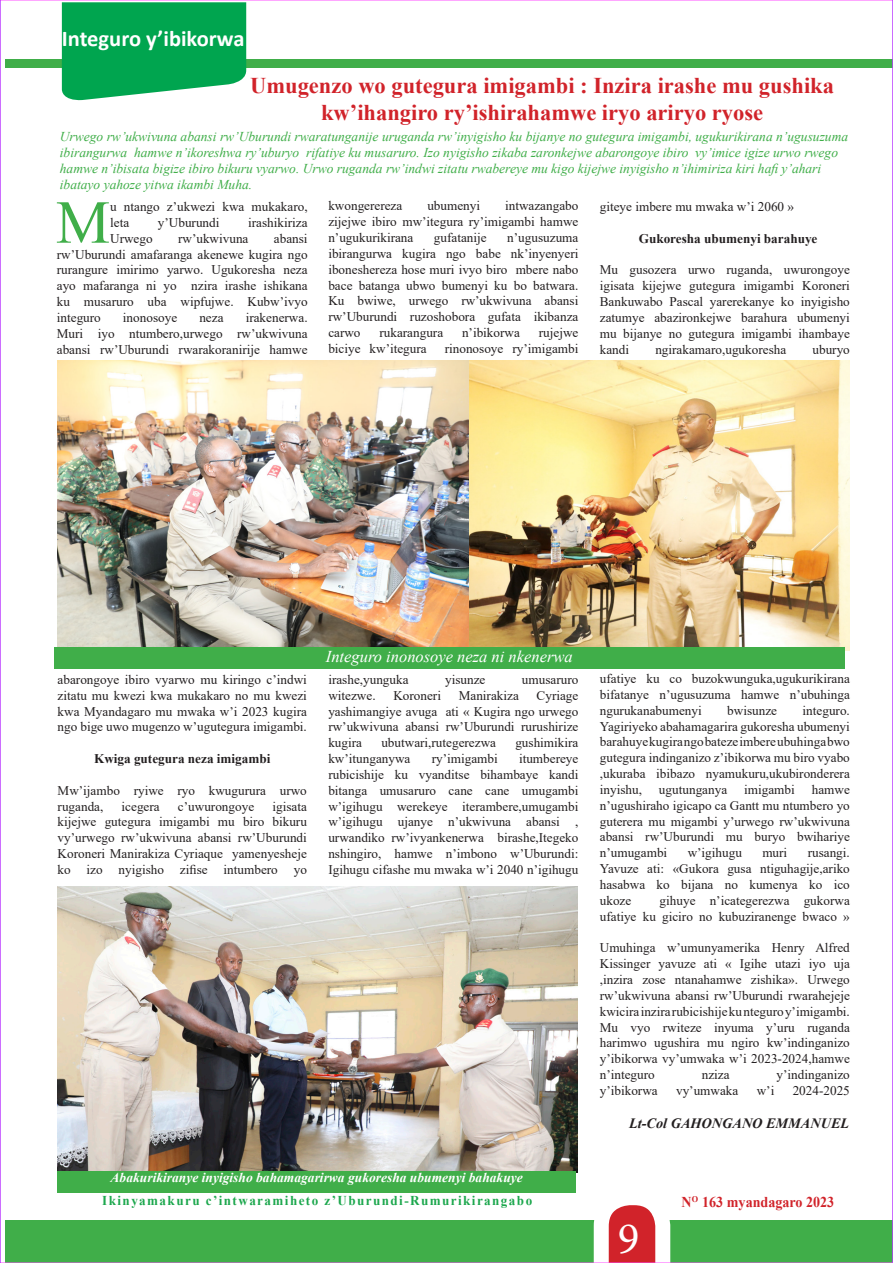
<style>
.page{position:relative;width:893px;height:1263px;background:#fff}
.page>*{position:absolute;margin:0;border:0;box-sizing:border-box;transform-origin:0 0}
.t1{font:61.05px "Times New Roman";color:#40ae49}
.t2{font:45px "Minion Pro";color:#fff}
.t3{font:700 22.5px/27px "Times New Roman";color:#d1232a;text-align:center}
.t4{font:700 22.5px "Calibri";color:#fff}
.t5{font:italic 16.5px "Times New Roman";color:#fff}
.t6{font:700 15px "Times New Roman";color:#d1232a;scale:.94 1}
.t7{font:italic 700 14.25px "Times New Roman";color:#231f20}
.t8{font:italic 13.5px/16.2px "Times New Roman";color:#40ae49}
.t9{font:italic 700 13.5px "Times New Roman";color:#fff}
.t10{font:700 13.5px "Times New Roman";letter-spacing:.11em;color:#1ca74d}
.t11{font:13.2px/15.9px "Times New Roman";color:#231f20;text-align:justify}
.t12{font:700 13.2px "Times New Roman";color:#231f20}
</style>
<div class="page">
<div style="left:6px;top:1220px;width:887px;height:43px;background:#40ae49"></div>
<div style="left:5px;top:59px;width:888px;height:9px;background:#40ae49"></div>
<svg style="left:62px;top:2px;width:184px;height:99px;background:#18ad5f"></svg>
<img style="left:58px;top:360px;width:791px;height:291px">
<img style="left:58px;top:886px;width:520px;height:286px">
<div style="left:57px;top:1171px;width:519px;height:21px;background:#40ae49"></div>
<div style="left:54px;top:648px;width:791px;height:21px;background:#40ae49"></div>
<svg style="left:593px;top:1205px;width:78px;height:56px;background:#e28386"></svg>
<hr style="left:0;top:0;width:1px;height:1263px;background:#93f">
<hr style="left:892px;top:0;width:1px;height:1263px;background:#93f">
<p class="t4" style="left:62px;top:23px;width:184px">Integuro y’ibikorwa</p>
<p class="t3" style="left:250px;top:72px;width:585px">Umugenzo wo gutegura imigambi : Inzira irashe mu gushika kw’ihangiro ry’ishirahamwe iryo ariryo ryose</p>
<p class="t8" style="left:60px;top:128px;width:790px">Urwego rw’ukwivuna abansi rw’Uburundi rwaratunganije uruganda rw’inyigisho ku bijanye no gutegura imigambi, ugukurikirana n’ugusuzuma ibirangurwa hamwe n’ikoreshwa ry’uburyo rifatiye ku musaruro. Izo nyigisho zikaba zaronkejwe abarongoye ibiro vy’imice igize urwo rwego hamwe n’ibisata bigize ibiro bikuru vyarwo. Urwo ruganda rw’indwi zitatu rwabereye mu kigo kijejwe inyigisho n’ihimiriza kiri hafi y’ahari ibatayo yahoze yitwa ikambi Muha.</p>
<p class="t1" style="left:56px;top:179px;width:56px">M</p>
<p class="t11" style="left:110px;top:198px;width:199px">u ntango z’ukwezi kwa mukakaro, leta</p>
<p class="t11" style="left:328px;top:198px;width:252px;text-indent:177px">intwazangabo zijejwe ibiro mw’itegura ry’imigambi hamwe n’ugukurikirana</p>
<p class="t11" style="left:328px;top:198px;width:76px">kwongerereza</p>
<p class="t11" style="left:427px;top:198px;width:54px">ubumenyi</p>
<p class="t11" style="left:600px;top:198px;width:196px">giteye imbere mu mwaka w’i 2060 »</p>
<p class="t12" style="left:639px;top:229px;width:180px">Gukoresha ubumenyi barahuye</p>
<p class="t11" style="left:600px;top:262px;width:252px">Mu gusozera urwo ruganda, uwurongoye igisata kijejwe gutegura imigambi Koroneri Bankuwabo Pascal yarerekanye ko inyigisho zatumye abazironkejwe barahura ubumenyi mu bijanye no gutegura imigambi ihambaye kandi</p>
<p class="t11" style="left:158px;top:214px;width:63px">y’Uburundi</p>
<p class="t11" style="left:248px;top:214px;width:61px">irashikiriza</p>
<p class="t11" style="left:434px;top:229px;width:54px">gufatanije</p>
<p class="t11" style="left:328px;top:229px;width:252px;text-indent:179px">n’ugusuzuma ibirangurwa kugira ngo babe nk’inyenyeri iboneshereza hose muri ivyo biro mbere nabo bace batanga ubwo bumenyi ku bo batwara.<br>Ku bwiwe, urwego rw’ukwivuna abansi rw’Uburundi ruzoshobora gufata ikibanza carwo</p>
<p class="t11" style="left:57px;top:230px;width:252px;text-indent:217px">abansi rw’Uburundi amafaranga akenewe kugira ngo rurangure imirimo yarwo. Ugukoresha neza ayo mafaranga ni yo nzira irashe ishikana ku musaruro uba wipfujwe. Kubw’ivyo integuro</p>
<p class="t11" style="left:110px;top:230px;width:44px">Urwego</p>
<p class="t11" style="left:178px;top:230px;width:72px">rw’ukwivuna</p>
<p class="t11" style="left:57px;top:309px;width:252px;text-indent:189px">irakenerwa.<br>Muri iyo ntumbero,urwego rw’ukwivuna abansi rw’Uburundi rwarakoranirije hamwe</p>
<p class="t11" style="left:123px;top:309px;width:56px">inonosoye</p>
<p class="t11" style="left:199px;top:309px;width:26px">neza</p>
<p class="t11" style="left:379px;top:324px;width:65px">rukarangura</p>
<p class="t11" style="left:462px;top:324px;width:59px">n’ibikorwa</p>
<p class="t11" style="left:539px;top:324px;width:41px">rujejwe</p>
<p class="t11" style="left:328px;top:340px;width:100px">biciye kw’itegura</p>
<p class="t11" style="left:445px;top:340px;width:135px">rinonosoye ry’imigambi</p>
<p class="t11" style="left:655px;top:341px;width:132px">ngirakamaro,ugukoresha</p>
<p class="t11" style="left:812px;top:341px;width:39px">uburyo</p>
<p class="t11" style="left:58px;top:671px;width:251px">abarongoye ibiro vyarwo mu kiringo c’indwi zitatu mu kwezi kwa mukakaro no mu kwezi kwa Myandagaro mu mwaka w’i 2023 kugira ngo bige uwo mugenzo w’ugutegura imigambi.</p>
<p class="t12" style="left:94px;top:749px;width:178px">Kwiga gutegura neza imigambi</p>
<p class="t11" style="left:58px;top:782px;width:251px">Mw’ijambo ryiwe ryo kwugurura urwo ruganda,</p>
<p class="t11" style="left:58px;top:798px;width:251px;text-indent:215px">igisata kijejwe gutegura imigambi mu biro bikuru vy’urwego rw’ukwivuna abansi rw’Uburundi Koroneri Manirakiza Cyriaque yamenyesheje ko izo nyigisho zifise intumbero yo</p>
<p class="t11" style="left:122px;top:798px;width:40px">icegera</p>
<p class="t11" style="left:178px;top:798px;width:78px">c’uwurongoye</p>
<p class="t5" style="left:326px;top:645px;width:248px">Integuro inonosoye neza ni nkenerwa</p>
<p class="t11" style="left:328px;top:671px;width:82px">irashe,yunguka</p>
<p class="t11" style="left:445px;top:671px;width:42px">yisunze</p>
<p class="t11" style="left:522px;top:671px;width:58px">umusaruro</p>
<p class="t11" style="left:328px;top:687px;width:49px">witezwe.</p>
<p class="t11" style="left:393px;top:687px;width:49px">Koroneri</p>
<p class="t11" style="left:459px;top:687px;width:62px">Manirakiza</p>
<p class="t11" style="left:328px;top:687px;width:252px;text-indent:208px">Cyriage yashimangiye avuga ati « Kugira ngo urwego rw’ukwivuna abansi rw’Uburundi rurushirize kugira</p>
<p class="t11" style="left:381px;top:734px;width:116px">ubutwari,rutegerezwa</p>
<p class="t11" style="left:515px;top:734px;width:65px">gushimikira</p>
<p class="t11" style="left:328px;top:750px;width:84px">kw’itunganywa</p>
<p class="t11" style="left:432px;top:750px;width:68px">ry’imigambi</p>
<p class="t11" style="left:328px;top:750px;width:252px;text-indent:191px">itumbereye rubicishije ku vyanditse bihambaye kandi bitanga umusaruro cane cane umugambi w’igihugu werekeye iterambere,umugambi w’igihugu ujanye n’ukwivuna abansi , urwandiko rw’ivyankenerwa birashe,Itegeko nshingiro, hamwe n’imbono w’Uburundi:<br>Igihugu cifashe mu mwaka w’i 2040 n’igihugu</p>
<p class="t9" style="left:111px;top:1167px;width:414px">Abakurikiranye inyigisho bahamagarirwa gukoresha ubumenyi bahakuye</p>
<p class="t10" style="left:102px;top:1191px;width:431px">Ikinyamakuru c’intwaramiheto z’Uburundi-Rumurikirangabo</p>
<p class="t11" style="left:600px;top:670px;width:252px">ufatiye ku co buzokwunguka,ugukurikirana bifatanye n’ugusuzuma hamwe n’ubuhinga ngurukanabumenyi</p>
<p class="t11" style="left:600px;top:702px;width:252px;text-indent:203px">integuro.<br>Yagiriyeko abahamagarira gukoresha ubumenyi barahuye kugira ngo bateze imbere ubuhinga bwo gutegura indinganizo z’ibikorwa mu biro vyabo ,ukuraba ibibazo nyamukuru,ukubironderera inyishu,</p>
<p class="t11" style="left:727px;top:702px;width:51px">bwisunze</p>
<p class="t11" style="left:600px;top:781px;width:252px;text-indent:212px">hamwe n’ugushiraho igicapo ca Gantt mu ntumbero yo guterera mu migambi y’urwego rw’ukwivuna abansi rw’Uburundi mu buryo bwihariye n’umugambi</p>
<p class="t11" style="left:659px;top:781px;width:70px">ugutunganya</p>
<p class="t11" style="left:744px;top:781px;width:52px">imigambi</p>
<p class="t11" style="left:600px;top:844px;width:252px;text-indent:208px">rusangi.<br>Yavuze ati: «Gukora gusa ntiguhagije,ariko hasabwa ko bijana no kumenya ko ico ukoze</p>
<p class="t11" style="left:688px;top:844px;width:56px">w’igihugu</p>
<p class="t11" style="left:762px;top:844px;width:26px">muri</p>
<p class="t11" style="left:600px;top:892px;width:252px;text-align:right">gihuye n’icategerezwa gukorwa<br>ufatiye ku giciro no kubuziranenge bwaco »</p>
<p class="t11" style="left:600px;top:939px;width:252px">Umuhinga w’umunyamerika Henry Alfred Kissinger yavuze ati « Igihe utazi iyo uja ,inzira zose ntanahamwe zishika». Urwego rw’ukwivuna abansi rw’Uburundi rwarahejeje kwicira inzira rubicishije ku nteguro y’imigambi.<br>Mu vyo rwiteze inyuma y’uru ruganda harimwo ugushira mu ngiro kw’indinganizo y’ibikorwa vy’umwaka w’i 2023-2024,hamwe n’integuro</p>
<p class="t11" style="left:702px;top:1066px;width:29px">nziza</p>
<p class="t11" style="left:776px;top:1066px;width:75px">y’indinganizo</p>
<p class="t11" style="left:600px;top:1082px;width:59px">y’ibikorwa</p>
<p class="t11" style="left:676px;top:1082px;width:64px">vy’umwaka</p>
<p class="t11" style="left:757px;top:1082px;width:19px">w’i</p>
<p class="t11" style="left:793px;top:1082px;width:59px">2024-2025</p>
<p class="t7" style="left:629px;top:1113px;width:222px">Lt-Col GAHONGANO EMMANUEL</p>
<p class="t2" style="left:618px;top:1208px;width:23px">9</p>
<p class="t6" style="left:681px;top:1191px;width:164px">N<sup>O</sup> 163 myandagaro 2023</p>
</div>
